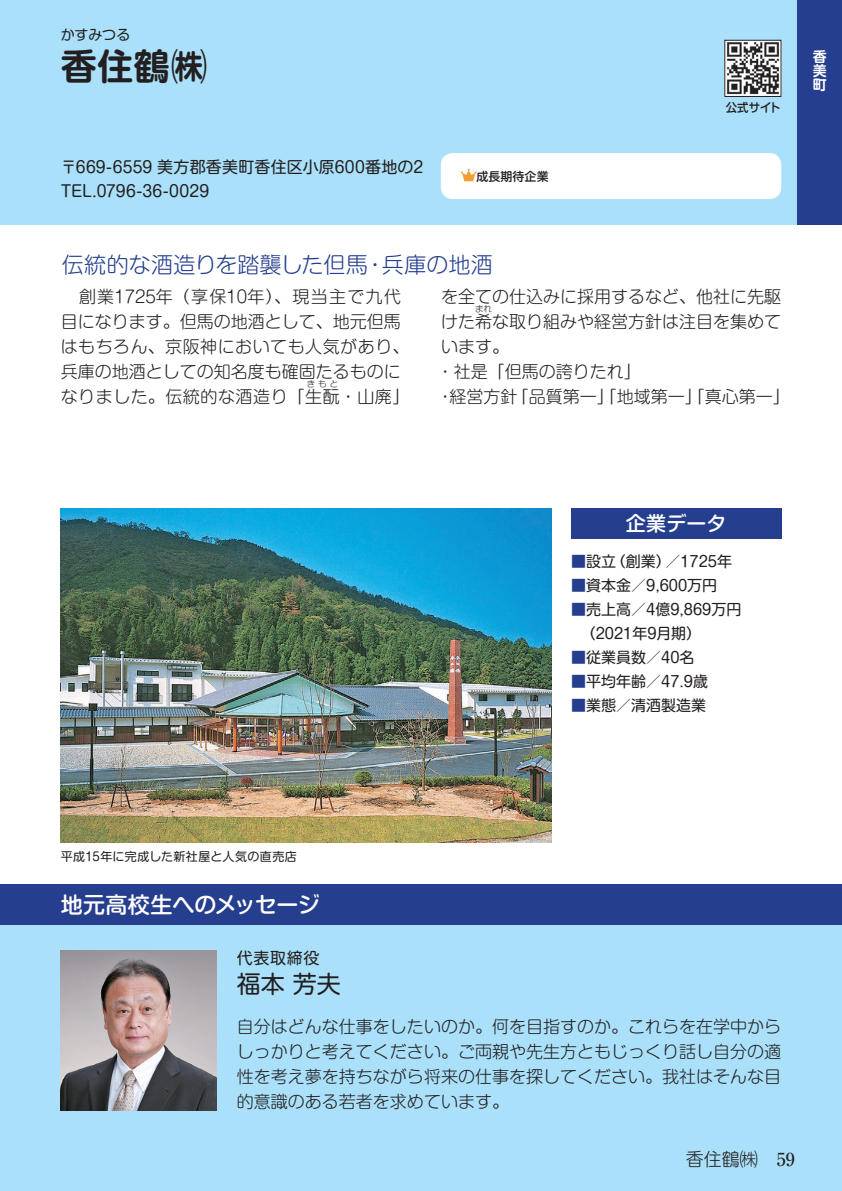
<style>
.page{position:relative;width:842px;height:1191px;background:#fff}
.page>*{position:absolute;margin:0;border:0;box-sizing:border-box;transform-origin:0 0}
.t1{font:700 36px "Shin M Go Pro De";color:#231f20}
.t2{font:24px "Shin M Go Pro";color:#231f20}
.t3{font:300 22px "Shin M Go Pro";letter-spacing:.005em;color:#253f8e}
.t4{font:500 22px "Shin M Go Pro";letter-spacing:-.005em;color:#fff}
.t5{font:500 20px "Shin M Go Pro";letter-spacing:.005em;color:#fff}
.t6{font:300 18px "Shin M Go Pro";color:#231f20}
.t7{font:500 18px "Ryumin Pro";color:#231f20}
.t8{font:300 17px/25px "Shin M Go Pro";color:#231f20}
.t9{font:16px/24px "Shin M Go Pro";letter-spacing:.015em;color:#231f20}
.t10{font:15px/24px "Shin M Go Pro";color:#231f20}
.t11{font:14px "Shin M Go Pro";letter-spacing:-.015em;color:#231f20}
.t12{font:700 14px/14px "Shin M Go Pro De";color:#fff;text-align:justify}
.t13{font:12px "Shin M Go Pro";letter-spacing:.025em;color:#231f20}
.t14{font:500 12px "Shin M Go Pro";color:#231f20}
.t15{font:500 12px "Shin M Go Pro";color:#231f20;scale:.95 1}
.t16{font:300 8.4px "Shin M Go Pro";color:#231f20}
.s1{color:#253f8e}
</style>
<div class="page">
<div style="left:0;top:884px;width:841px;height:307px;background:#aae0f9"></div>
<div style="left:0;top:884px;width:841px;height:40px;background:#253f8e"></div>
<div style="left:0;top:0;width:841px;height:224px;background:#aae0f9"></div>
<div style="left:797px;top:0;width:44px;height:224px;background:#253f8e"></div>
<img style="left:61px;top:508px;width:490px;height:334px">
<div style="left:441px;top:153px;width:340px;height:46px;background:#fff;border-radius:12px"></div>
<svg style="left:461px;top:169px;width:15px;height:12px"></svg>
<div style="left:571px;top:508px;width:210px;height:30px;background:#253f8e"></div>
<img style="left:61px;top:950px;width:156px;height:160px">
<img style="left:726px;top:42px;width:53px;height:53px">
<div style="left:724px;top:40px;width:57px;height:57px;border:1px solid #231f20"></div>
<p class="t11" style="left:61px;top:24px;width:71px">かすみつる</p>
<h1 class="t1" style="left:61px;top:37px;width:148px">香住鶴㈱</h1>
<p class="t9" style="left:61px;top:153px;width:364px">〒669-6559 美方郡香美町香住区小原600番地の2<br>TEL.0796-36-0029</p>
<p class="t14" style="left:476px;top:166px;width:73px">成長期待企業</p>
<p class="t3" style="left:62px;top:247px;width:432px">伝統的な酒造りを踏襲した但馬・兵庫の地酒</p>
<p class="t15" style="left:725px;top:97px;width:59px">公式サイト</p>
<p class="t8" style="left:61px;top:282px;width:350px">　創業1725年（享保10年）、現当主で九代目になります。但馬の地酒として、地元但馬はもちろん、京阪神においても人気があり、兵庫の地酒としての知名度も確固たるものになりました。伝統的な酒造り「生酛・山廃」</p>
<p class="t16" style="left:307px;top:377px;width:33px">きもと</p>
<p class="t8" style="left:441px;top:282px;width:341px">を全ての仕込みに採用するなど、他社に先駆けた希な取り組みや経営方針は注目を集めて</p>
<p class="t16" style="left:475px;top:302px;width:18px">まれ</p>
<p class="t8" style="left:436px;top:332px;width:354px">います。<br>・社是「但馬の誇りたれ」<br>・経営方針「品質第一」「地域第一」「真心第一」</p>
<p class="t12" style="left:812px;top:48px;width:15px">香美町</p>
<p class="t5" style="left:625px;top:507px;width:102px">企業データ</p>
<p class="t10" style="left:571px;top:548px;width:162px"><span class="s1">■</span>設立（創業）／1725年</p>
<p class="t10" style="left:571px;top:572px;width:148px"><span class="s1">■</span>資本金／9,600万円</p>
<p class="t10" style="left:571px;top:596px;width:172px"><span class="s1">■</span>売上高／4億9,869万円　（2021年9月期）</p>
<p class="t10" style="left:571px;top:644px;width:125px"><span class="s1">■</span>従業員数／40名</p>
<p class="t10" style="left:571px;top:668px;width:138px"><span class="s1">■</span>平均年齢／47.9歳</p>
<p class="t10" style="left:571px;top:692px;width:136px"><span class="s1">■</span>業態／清酒製造業</p>
<p class="t13" style="left:61px;top:847px;width:238px">平成15年に完成した新社屋と人気の直売店</p>
<p class="t4" style="left:61px;top:886px;width:260px">地元高校生へのメッセージ</p>
<p class="t9" style="left:237px;top:944px;width:84px">代表取締役</p>
<h2 class="t2" style="left:237px;top:964px;width:105px">福本 芳夫</h2>
<p class="t8" style="left:237px;top:1012px;width:545px;text-align:justify">自分はどんな仕事をしたいのか。何を目指すのか。これらを在学中からしっかりと考えてください。ご両親や先生方ともじっくり話し自分の適性を考え夢を持ちながら将来の仕事を探してください。我社はそんな目的意識のある若者を求めています。</p>
<p class="t6" style="left:685px;top:1145px;width:73px">香住鶴㈱</p>
<p class="t7" style="left:776px;top:1145px;width:19px">59</p>
</div>
